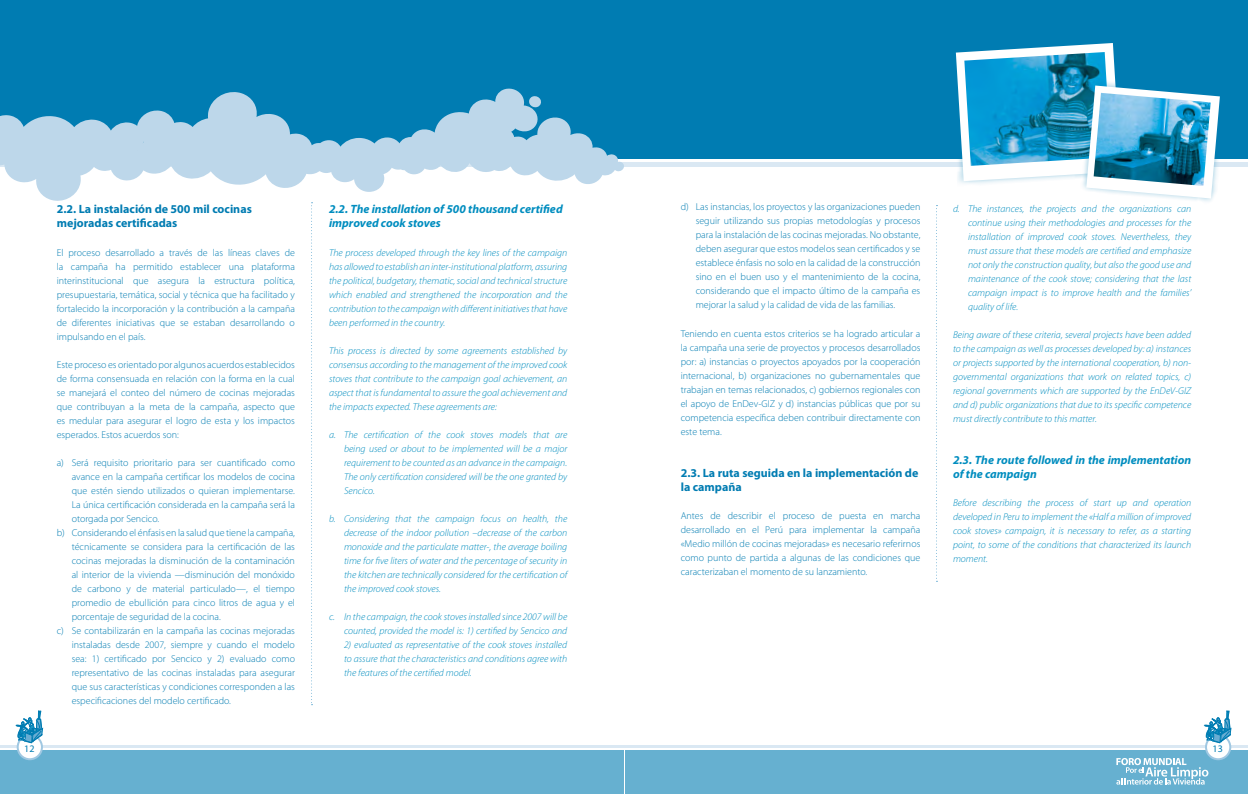
<style>
.page{position:relative;width:1248px;height:794px;background:#fff}
.page>*{position:absolute;margin:0;border:0;box-sizing:border-box;transform-origin:0 0}
.t1{font:italic 700 12px/14px "Myriad Pro";color:#008dbf}
.t2{font:700 12px/14px "Myriad Pro";color:#007cb2}
.t3{font:300 10px/14px "Myriad Pro";color:#007cb2;text-align:justify}
.t4{font:italic 300 10px/14px "Myriad Pro";color:#008dbf;text-align:justify}
.t5{font:10px "Myriad Pro";color:#007cb2}
</style>
<div class="page">
<div style="left:0;top:750px;width:624px;height:44px;background:#66b0d0"></div>
<div style="left:624px;top:750px;width:623px;height:44px;background:#66b0d0"></div>
<svg style="left:1116px;top:758px;width:92px;height:26px"></svg>
<hr style="left:0;top:745px;width:624px;height:3px;background:#dae8f3">
<hr style="left:624px;top:745px;width:623px;height:3px;background:#dae8f3">
<div style="left:624px;top:162px;width:623px;height:5px;background:#dae8f3"></div>
<div style="left:0;top:0;width:624px;height:159px;background:#007cb2"></div>
<div style="left:624px;top:0;width:623px;height:159px;background:#007cb2"></div>
<div style="left:1205px;top:735px;width:25px;height:24px;background:#fff;border-radius:50%"></div>
<div style="left:1204px;top:734px;width:27px;height:26px;border:2px solid #a0c8e2;border-radius:50%"></div>
<div style="left:18px;top:735px;width:24px;height:24px;background:#fff;border-radius:50%"></div>
<div style="left:17px;top:734px;width:26px;height:26px;border:2px solid #a0c8e2;border-radius:50%"></div>
<svg style="left:1203px;top:710px;width:28px;height:33px"></svg>
<svg style="left:936px;top:205px;width:1px;height:377px"></svg>
<svg style="left:0;top:88px;width:624px;height:655px"></svg>
<svg style="left:955px;top:43px;width:265px;height:159px"></svg>
<img style="left:1093px;top:93px;width:117px;height:93px">
<p class="t2" style="left:57px;top:202px;width:197px">2.2. La instalación de 500 mil cocinas mejoradas certificadas</p>
<p class="t3" style="left:57px;top:245px;width:240px">El proceso desarrollado a través de las líneas claves de la campaña ha permitido establecer una plataforma interinstitucional que asegura la estructura política, presupuestaria, temática, social y técnica que ha facilitado y fortalecido la incorporación y la contribución a la campaña de diferentes iniciativas que se estaban desarrollando o impulsando en el país.</p>
<p class="t3" style="left:57px;top:357px;width:240px">Este proceso es orientado por algunos acuerdos establecidos de forma consensuada en relación con la forma en la cual se manejará el conteo del número de cocinas mejoradas que contribuyan a la meta de la campaña, aspecto que es medular para asegurar el logro de esta y los impactos esperados. Estos acuerdos son:</p>
<p class="t3" style="left:57px;top:455px;width:240px">a) Será requisito prioritario para ser cuantificado como</p>
<p class="t3" style="left:72px;top:469px;width:225px">avance en la campaña certificar los modelos de cocina</p>
<p class="t3" style="left:72px;top:483px;width:225px">que estén siendo utilizados o quieran implementarse.</p>
<p class="t3" style="left:72px;top:497px;width:225px">La única certificación considerada en la campaña será la</p>
<p class="t3" style="left:72px;top:511px;width:89px">otorgada por Sencico.</p>
<p class="t3" style="left:57px;top:525px;width:240px">b) Considerando el énfasis en la salud que tiene la campaña,</p>
<p class="t3" style="left:72px;top:539px;width:225px">técnicamente se considera para la certificación de las</p>
<p class="t3" style="left:72px;top:553px;width:225px">cocinas mejoradas la disminución de la contaminación</p>
<p class="t3" style="left:72px;top:567px;width:225px">al interior de la vivienda —disminución del monóxido</p>
<p class="t3" style="left:72px;top:581px;width:225px">de carbono y de material particulado—, el tiempo</p>
<p class="t3" style="left:72px;top:595px;width:225px">promedio de ebullición para cinco litros de agua y el</p>
<p class="t3" style="left:72px;top:609px;width:150px">porcentaje de seguridad de la cocina.</p>
<p class="t3" style="left:57px;top:623px;width:240px">c) Se contabilizarán en la campaña las cocinas mejoradas</p>
<p class="t3" style="left:72px;top:637px;width:225px">instaladas desde 2007, siempre y cuando el modelo</p>
<p class="t3" style="left:72px;top:651px;width:225px">sea: 1) certificado por Sencico y 2) evaluado como</p>
<p class="t3" style="left:72px;top:665px;width:225px">representativo de las cocinas instaladas para asegurar</p>
<p class="t3" style="left:72px;top:679px;width:225px">que sus características y condiciones corresponden a las</p>
<p class="t3" style="left:72px;top:693px;width:161px">especificaciones del modelo certificado.</p>
<p class="t1" style="left:329px;top:202px;width:235px">2.2. The installation of 500 thousand certified improved cook stoves</p>
<p class="t4" style="left:329px;top:245px;width:240px">The process developed through the key lines of the campaign has allowed to establish an inter-institutional platform, assuring the political, budgetary, thematic, social and technical structure which enabled and strengthened the incorporation and the contribution to the campaign with different initiatives that have been performed in the country.</p>
<p class="t4" style="left:329px;top:343px;width:240px">This process is directed by some agreements established by consensus according to the management of the improved cook stoves that contribute to the campaign goal achievement, an aspect that is fundamental to assure the goal achievement and the impacts expected. These agreements are:</p>
<p class="t4" style="left:344px;top:427px;width:225px;text-indent:-15px">a. The certification of the cook stoves models that are being used or about to be implemented will be a major requirement to be counted as an advance in the campaign.<br>The only certification considered will be the one granted by Sencico.</p>
<p class="t4" style="left:344px;top:511px;width:225px;text-indent:-15px">b. Considering that the campaign focus on health, the decrease of the indoor pollution –decrease of the carbon monoxide and the particulate matter-, the average boiling time for five liters of water and the percentage of security in the kitchen are technically considered for the certification of the improved cook stoves.</p>
<p class="t4" style="left:329px;top:609px;width:240px;text-align:right">c. In the campaign, the cook stoves installed since 2007 will be counted, provided the model is: 1) certified by Sencico and</p>
<p class="t4" style="left:344px;top:637px;width:225px">2) evaluated as representative of the cook stoves installed to assure that the characteristics and conditions agree with the features of the certified model.</p>
<p class="t3" style="left:695px;top:200px;width:226px;text-indent:-15px">d) Las instancias, los proyectos y las organizaciones pueden seguir utilizando sus propias metodologías y procesos para la instalación de las cocinas mejoradas. No obstante, deben asegurar que estos modelos sean certificados y se establece énfasis no solo en la calidad de la construcción sino en el buen uso y el mantenimiento de la cocina, considerando que el impacto último de la campaña es mejorar la salud y la calidad de vida de las familias.</p>
<p class="t3" style="left:680px;top:326px;width:241px">Teniendo en cuenta estos criterios se ha logrado articular a la campaña una serie de proyectos y procesos desarrollados por: a) instancias o proyectos apoyados por la cooperación internacional, b) organizaciones no gubernamentales que trabajan en temas relacionados, c) gobiernos regionales con el apoyo de EnDev-GIZ y d) instancias públicas que por su competencia específica deben contribuir directamente con este tema.</p>
<p class="t2" style="left:680px;top:465px;width:239px">2.3. La ruta seguida en la implementación de la campaña</p>
<p class="t3" style="left:680px;top:508px;width:241px">Antes de describir el proceso de puesta en marcha desarrollado en el Perú para implementar la campaña «Medio millón de cocinas mejoradas» es necesario referirnos como punto de partida a algunas de las condiciones que caracterizaban el momento de su lanzamiento.</p>
<p class="t4" style="left:967px;top:201px;width:225px;text-indent:-15px">d. The instances, the projects and the organizations can continue using their methodologies and processes for the installation of improved cook stoves. Nevertheless, they must assure that these models are certified and emphasize not only the construction quality, but also the good use and maintenance of the cook stove; considering that the last campaign impact is to improve health and the families’ quality of life.</p>
<p class="t4" style="left:952px;top:327px;width:240px">Being aware of these criteria, several projects have been added to the campaign as well as processes developed by: a) instances or projects supported by the international cooperation, b) non&shy;governmental organizations that work on related topics, c) regional governments which are supported by the EnDeV-GIZ and d) public organizations that due to its specific competence must directly contribute to this matter.</p>
<p class="t1" style="left:952px;top:452px;width:240px">2.3. The route followed in the implementation of the campaign</p>
<p class="t4" style="left:952px;top:495px;width:240px">Before describing the process of start up and operation developed in Peru to implement the «Half a million of improved cook stoves» campaign, it is necessary to refer, as a starting point, to some of the conditions that characterized its launch moment.</p>
<p class="t5" style="left:24px;top:743px;width:12px">12</p>
<p class="t5" style="left:1212px;top:743px;width:12px">13</p>
</div>
